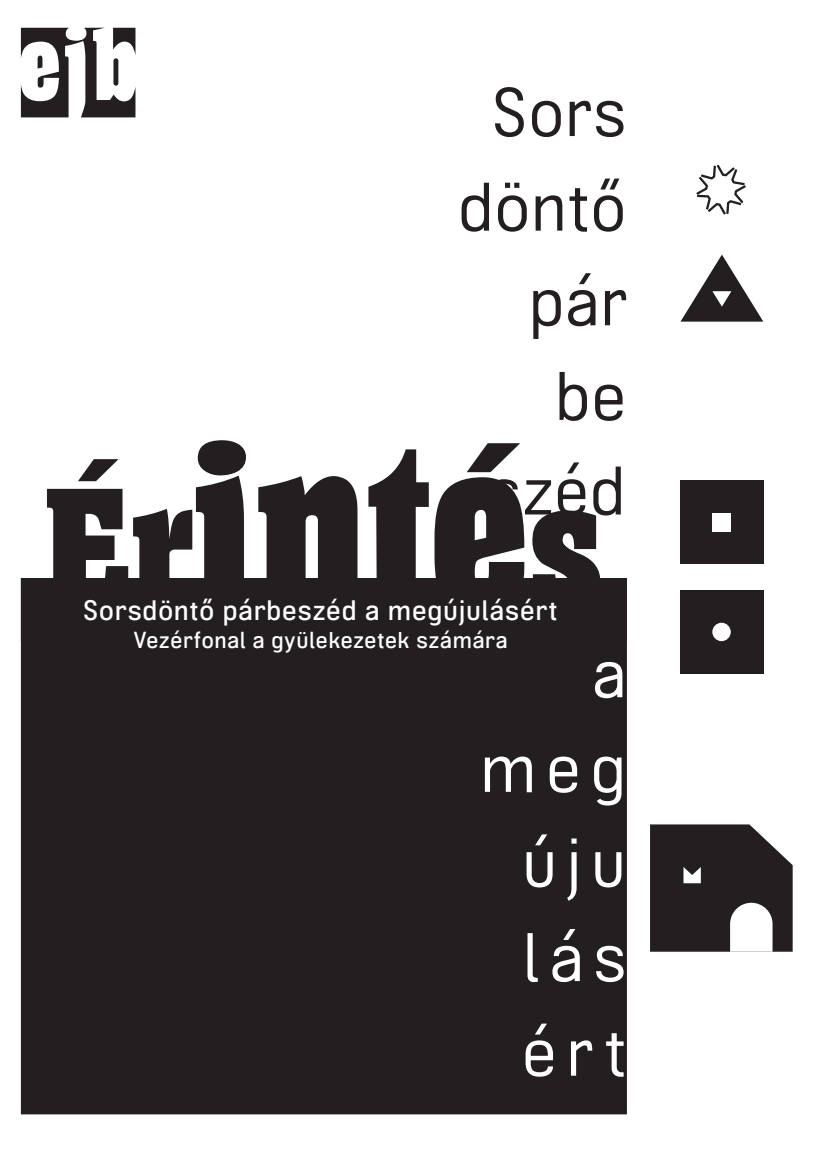
<style>
.page{position:relative;width:819px;height:1156px;background:#fff}
.page>*{position:absolute;margin:0;border:0;box-sizing:border-box;transform-origin:0 0}
.t1{font:228.38px "Hansen";color:#231f20}
.t2{font:173.6px "Hansen";color:#231f20}
.t3{font:68.42px/94.7px "KH Sans Pro";letter-spacing:-.01em;color:#231f20;text-align:right}
.t4{font:68.42px/94.7px "KH Sans Pro";color:#fff;text-align:right}
.t5{font:500 27.65px "KH Sans Pro";letter-spacing:.01em;color:#fff}
.t6{font:500 22.75px "KH Sans Pro";letter-spacing:.005em;color:#fff}
.s1{font-size:173.6px}
</style>
<div class="page">
<div style="left:21px;top:642px;width:606px;height:472px;background:#231f20"></div>
<svg style="left:696px;top:165px;width:49px;height:50px"></svg>
<svg style="left:680px;top:255px;width:83px;height:67px"></svg>
<div style="left:680px;top:590px;width:83px;height:83px;background:#231f20"></div>
<div style="left:712px;top:623px;width:18px;height:18px;background:#fff;border-radius:50%"></div>
<svg style="left:650px;top:824px;width:142px;height:128px"></svg>
<div style="left:21px;top:578px;width:606px;height:64px;background:#231f20"></div>
<div style="left:680px;top:480px;width:83px;height:84px;background:#231f20"></div>
<div style="left:712px;top:513px;width:18px;height:18px;background:#fff"></div>
<svg style="left:21px;top:28px;width:114px;height:89px"></svg>
<h3 class="t3" style="left:457px;top:64px;width:171px">Sors döntő pár be széd</h3>
<h1 class="t1" style="left:193px;top:404px;width:411px">inté<span class="s1">s</span></h1>
<h2 class="t2" style="left:44px;top:454px;width:148px">Ér</h2>
<p class="t5" style="left:83px;top:593px;width:476px">Sorsdöntő párbeszéd a megújulásért</p>
<p class="t6" style="left:134px;top:625px;width:375px">Vezérfonal a gyülekezetek számára</p>
<h3 class="t4" style="left:479px;top:625px;width:149px">a meg úju lás ért</h3>
</div>
